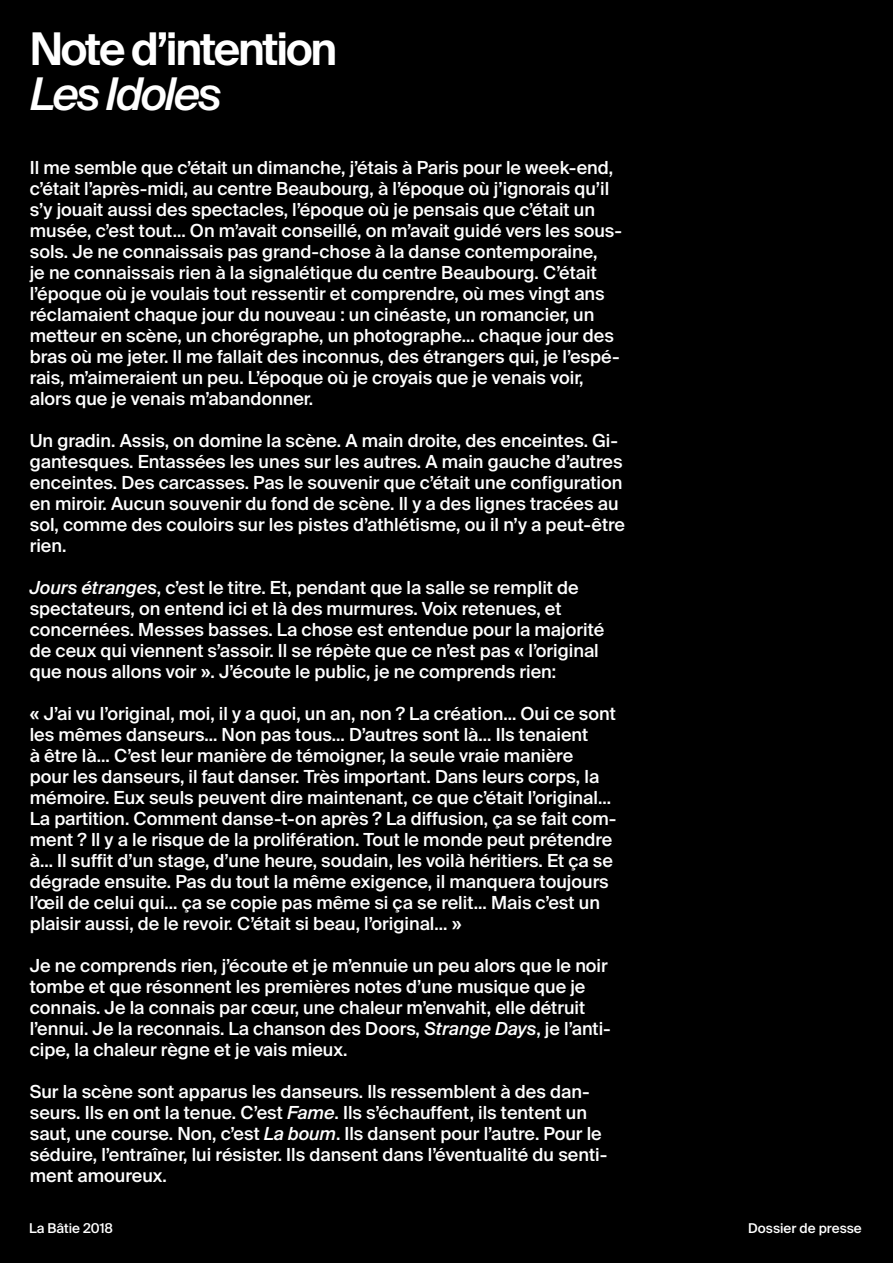
<style>
.page{position:relative;width:893px;height:1263px;background:#000}
.page>*{position:absolute;margin:0;border:0;box-sizing:border-box;transform-origin:0 0}
.t1{font:600 45px "Suisse Intl";letter-spacing:-.05em;color:#fff}
.t2{font:italic 500 45px "Suisse Intl";letter-spacing:-.05em;color:#fff}
.t3{font:500 18px/21px "Suisse Intl";color:#fff}
.t4{font:500 13.5px "Suisse Intl";color:#fff}
.s1{font-style:italic}
</style>
<div class="page">
<h1 class="t1" style="left:30px;top:23px;width:309px">Note d’intention</h1>
<h1 class="t2" style="left:30px;top:68px;width:194px">Les Idoles</h1>
<p class="t3" style="left:30px;top:157px;width:594px">Il me semble que c’était un dimanche, j’étais à Paris pour le week-end, c’était l’après-midi, au centre Beaubourg, à l’époque où j’ignorais qu’il s’y jouait aussi des spectacles, l’époque où je pensais que c’était un musée, c’est tout... On m’avait conseillé, on m’avait guidé vers les sous&shy;sols. Je ne connaissais pas grand-chose à la danse contemporaine,<br>je ne connaissais rien à la signalétique du centre Beaubourg. C’était l’époque où je voulais tout ressentir et comprendre, où mes vingt ans réclamaient chaque jour du nouveau : un cinéaste, un romancier, un metteur en scène, un chorégraphe, un photographe... chaque jour des bras où me jeter. Il me fallait des inconnus, des étrangers qui, je l’espé&shy;rais, m’aimeraient un peu. L’époque où je croyais que je venais voir, alors que je venais m’abandonner.</p>
<p class="t3" style="left:30px;top:430px;width:597px">Un gradin. Assis, on domine la scène. A main droite, des enceintes. Gi&shy;gantesques. Entassées les unes sur les autres. A main gauche d’autres enceintes. Des carcasses. Pas le souvenir que c’était une configuration en miroir. Aucun souvenir du fond de scène. Il y a des lignes tracées au sol, comme des couloirs sur les pistes d’athlétisme, ou il n’y a peut-être rien.</p>
<p class="t3" style="left:30px;top:577px;width:576px"><span class="s1">Jours étranges</span>, c’est le titre. Et, pendant que la salle se remplit de spectateurs, on entend ici et là des murmures. Voix retenues, et concernées. Messes basses. La chose est entendue pour la majorité de ceux qui viennent s’assoir. Il se répète que ce n’est pas « l’original que nous allons voir ». J’écoute le public, je ne comprends rien:</p>
<p class="t3" style="left:30px;top:703px;width:588px">« J’ai vu l’original, moi, il y a quoi, un an, non ? La création... Oui ce sont les mêmes danseurs... Non pas tous... D’autres sont là... Ils tenaient<br>à être là... C’est leur manière de témoigner, la seule vraie manière pour les danseurs, il faut danser. Très important. Dans leurs corps, la mémoire. Eux seuls peuvent dire maintenant, ce que c’était l’original...<br>La partition. Comment danse-t-on après ? La diffusion, ça se fait com&shy;ment ? Il y a le risque de la prolifération. Tout le monde peut prétendre à... Il suffit d’un stage, d’une heure, soudain, les voilà héritiers. Et ça se dégrade ensuite. Pas du tout la même exigence, il manquera toujours l’œil de celui qui... ça se copie pas même si ça se relit... Mais c’est un plaisir aussi, de le revoir. C’était si beau, l’original... »</p>
<p class="t3" style="left:30px;top:955px;width:583px">Je ne comprends rien, j’écoute et je m’ennuie un peu alors que le noir tombe et que résonnent les premières notes d’une musique que je connais. Je la connais par cœur, une chaleur m’envahit, elle détruit l’ennui. Je la reconnais. La chanson des Doors, <span class="s1">Strange Days</span>, je l’anti&shy;cipe, la chaleur règne et je vais mieux.</p>
<p class="t3" style="left:30px;top:1081px;width:579px">Sur la scène sont apparus les danseurs. Ils ressemblent à des dan&shy;seurs. Ils en ont la tenue. C’est <span class="s1">Fame</span>. Ils s’échauffent, ils tentent un saut, une course. Non, c’est <span class="s1">La boum</span>. Ils dansent pour l’autre. Pour le séduire, l’entraîner, lui résister. Ils dansent dans l’éventualité du senti&shy;ment amoureux.</p>
<p class="t4" style="left:29px;top:1220px;width:86px">La Bâtie 2018</p>
<p class="t4" style="left:748px;top:1220px;width:115px">Dossier de presse</p>
</div>
